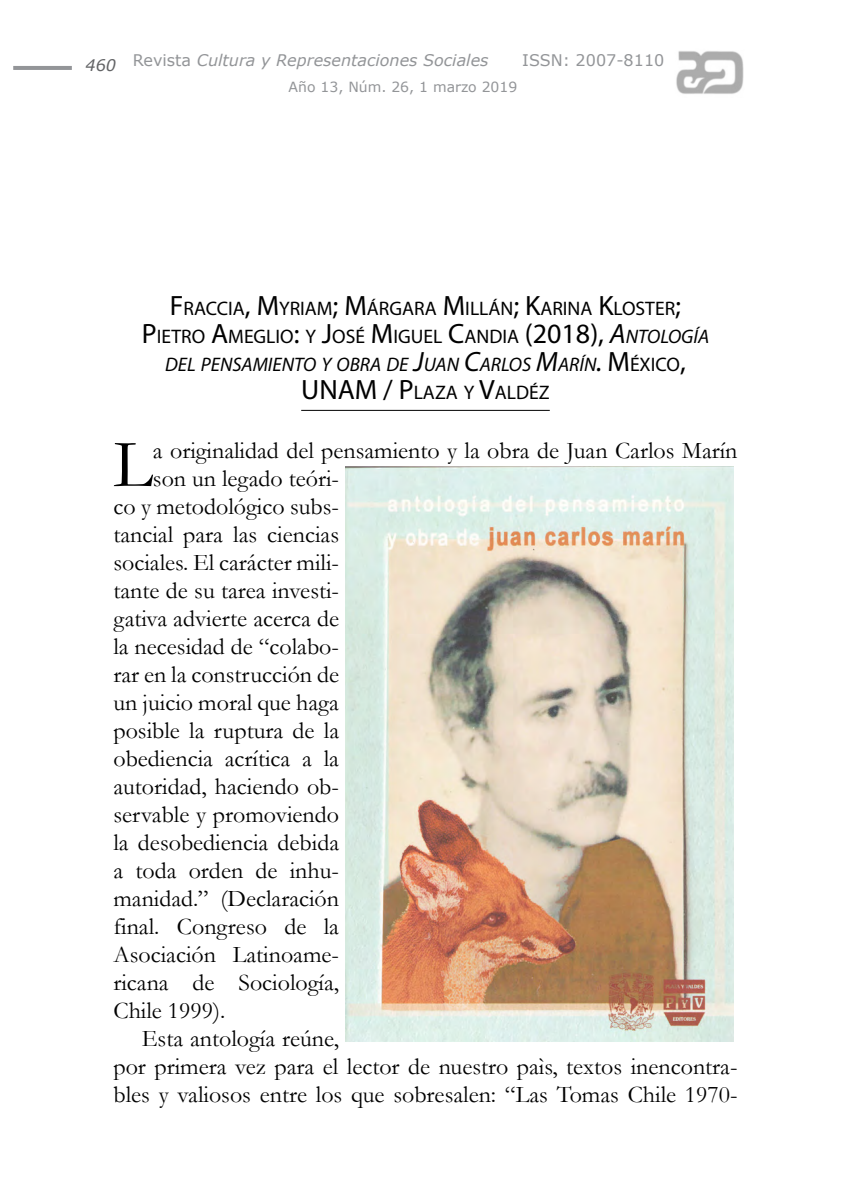
<style>
.page{position:relative;width:851px;height:1191px;background:#fff}
.page>*{position:absolute;margin:0;border:0;box-sizing:border-box;transform-origin:0 0}
.PrimparrCap{font:69px "Garamond";color:#000}
.Título_1{font:28px "Myriad Pro";color:#000}
.PrimparrCap-2{font:24px/28px "Garamond";color:#000}
.Título_1-2{font:19.6px/28px "Myriad Pro";color:#000;text-align:center}
.t1{font:italic 16px "Verdana";color:#939598}
.t2{font:16px "Verdana";color:#939598}
.numeropag{font:italic 16px "Verdana";color:#636466}
.t3{font:14px "Verdana";color:#939598}
.s1{font-style:normal}
.s2{font-size:28px}
.s3{font-style:italic;font-size:28px}
.s4{font-style:italic}
</style>
<div class="page">
<hr style="left:13px;top:66px;width:59px;height:4px;background:#939598">
<img style="left:676px;top:51px;width:68px;height:43px">
<hr style="left:301px;top:410px;width:248px;height:1px;background:#000">
<img style="left:346px;top:466px;width:387px;height:575px">
<p class="numeropag" style="left:85px;top:54px;width:32px">460</p>
<p class="t1" style="left:133px;top:49px;width:357px"><span class="s1">Revista</span> Cultura y Representaciones Sociales</p>
<p class="t2" style="left:522px;top:49px;width:143px">ISSN: 2007-8110</p>
<p class="t3" style="left:288px;top:77px;width:230px">Año 13, Núm. 26, 1 marzo 2019</p>
<p class="Título_1-2" style="left:142px;top:294px;width:568px"><span class="s2">F</span>RACCIA<span class="s2">, M</span>YRIAM<span class="s2">; M</span>ÁRGARA <span class="s2">M</span>ILLÁN<span class="s2">; K</span>ARINA <span class="s2">K</span>LOSTER<span class="s2">;<br>P</span>IETRO <span class="s2">A</span>MEGLIO<span class="s2">:</span> Y <span class="s2">J</span>OSÉ <span class="s2">M</span>IGUEL <span class="s2">C</span>ANDIA <span class="s2">(2018),</span> <span class="s3">A</span><span class="s4">NTOLOGÍA<br>DEL PENSAMIENTO Y OBRA DE</span> <span class="s3">J</span><span class="s4">UAN</span> <span class="s3">C</span><span class="s4">ARLOS</span> <span class="s3">M</span><span class="s4">ARÍN</span><span class="s3">.</span> <span class="s2">M</span>ÉXICO<span class="s2">,</span></p>
<p class="Título_1" style="left:301px;top:372px;width:18px">UNA</p>
<p class="Título_1-2" style="left:355px;top:378px;width:196px"><span class="s2">M / P</span>LAZA Y <span class="s2">V</span>ALDÉZ</p>
<p class="PrimparrCap" style="left:113px;top:423px;width:41px">L</p>
<p class="PrimparrCap-2" style="left:153px;top:436px;width:586px">a originalidad del pensamiento y la obra de Juan Carlos Marín</p>
<p class="PrimparrCap-2" style="left:153px;top:464px;width:188px">son un legado teóri-</p>
<p class="PrimparrCap-2" style="left:113px;top:492px;width:227px">co y metodológico subs-</p>
<p class="PrimparrCap-2" style="left:113px;top:520px;width:227px">tancial para las ciencias</p>
<p class="PrimparrCap-2" style="left:113px;top:548px;width:227px">sociales. El carácter mili-</p>
<p class="PrimparrCap-2" style="left:113px;top:576px;width:227px">tante de su tarea investi-</p>
<p class="PrimparrCap-2" style="left:113px;top:604px;width:227px">gativa advierte acerca de</p>
<p class="PrimparrCap-2" style="left:113px;top:632px;width:227px">la necesidad de “colabo-</p>
<p class="PrimparrCap-2" style="left:113px;top:660px;width:227px">rar en la construcción de</p>
<p class="PrimparrCap-2" style="left:113px;top:688px;width:227px">un juicio moral que haga</p>
<p class="PrimparrCap-2" style="left:113px;top:716px;width:227px">posible la ruptura de la</p>
<p class="PrimparrCap-2" style="left:113px;top:744px;width:227px">obediencia acrítica a la</p>
<p class="PrimparrCap-2" style="left:113px;top:772px;width:227px">autoridad, haciendo ob-</p>
<p class="PrimparrCap-2" style="left:113px;top:800px;width:227px">servable y promoviendo</p>
<p class="PrimparrCap-2" style="left:113px;top:828px;width:227px">la desobediencia debida</p>
<p class="PrimparrCap-2" style="left:113px;top:856px;width:227px">a toda orden de inhu-</p>
<p class="PrimparrCap-2" style="left:113px;top:884px;width:227px">manidad.” (Declaración</p>
<p class="PrimparrCap-2" style="left:113px;top:912px;width:227px">final. Congreso de la</p>
<p class="PrimparrCap-2" style="left:113px;top:940px;width:227px">Asociación Latinoame-</p>
<p class="PrimparrCap-2" style="left:113px;top:968px;width:227px">ricana de Sociología,</p>
<p class="PrimparrCap-2" style="left:113px;top:996px;width:113px">Chile 1999).</p>
<p class="PrimparrCap-2" style="left:113px;top:1024px;width:625px;text-indent:28px">Esta antología reúne,<br>por primera vez para el lector de nuestro paìs, textos inencontra&shy;bles y valiosos entre los que sobresalen: “Las Tomas Chile 1970-</p>
</div>
